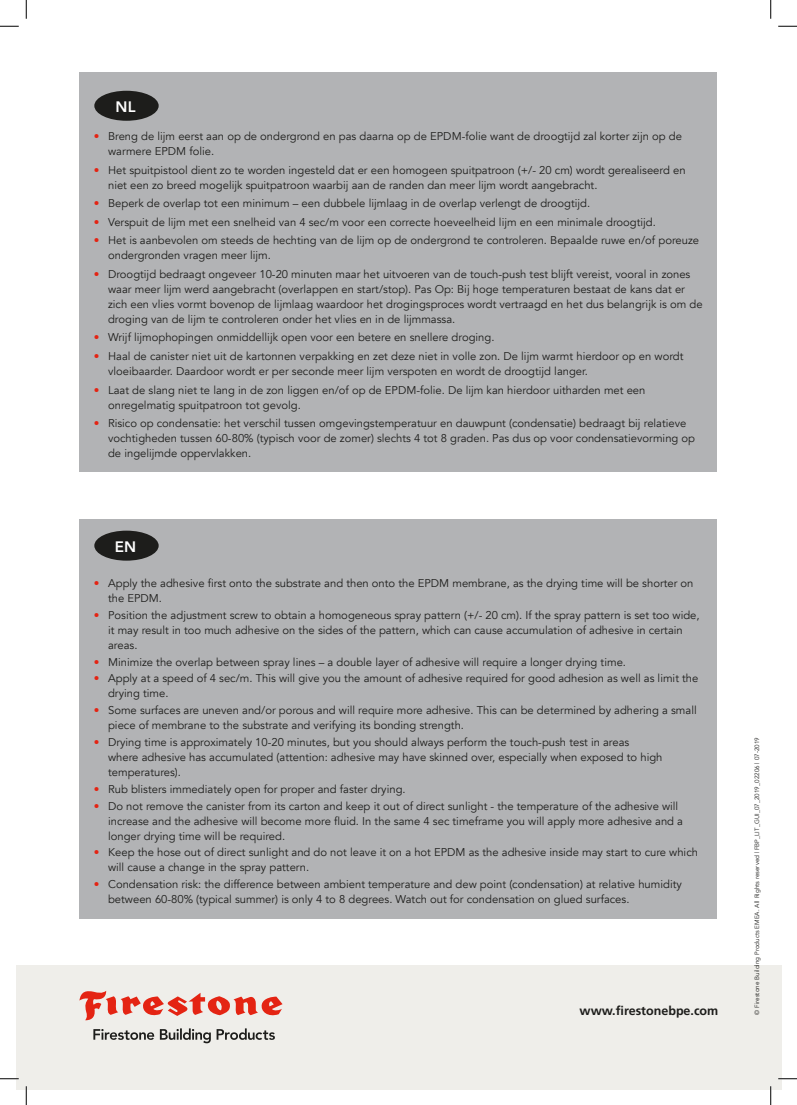
<style>
.page{position:relative;width:797px;height:1105px;background:#fff}
.page>*{position:absolute;margin:0;border:0;box-sizing:border-box;transform-origin:0 0}
.t1{font:800 15.12px "Avenir";color:#fff}
.TITEL_1{font:700 12.5px "Frutiger";color:#1d1d1b}
.t2{font:11.25px/15px "Avenir";color:#1d1d1b}
.t3{font:6.25px "Avenir";letter-spacing:.005em;color:#1d1d1b}
.s1{color:#e42413}
</style>
<div class="page">
<div style="left:16px;top:965px;width:765px;height:124px;background:#efeeea"></div>
<svg style="left:79px;top:991px;width:203px;height:29px"></svg>
<svg style="left:93px;top:1028px;width:182px;height:15px"></svg>
<div style="left:80px;top:72px;width:637px;height:400px;background:#b2b3b5"></div>
<div style="left:80px;top:519px;width:637px;height:400px;background:#b2b3b5"></div>
<div style="left:94px;top:91px;width:65px;height:30px;background:#1d1d1b;border-radius:50%"></div>
<div style="left:94px;top:531px;width:65px;height:30px;background:#1d1d1b;border-radius:50%"></div>
<svg style="left:0;top:25px;width:19px;height:2px"></svg>
<svg style="left:778px;top:25px;width:19px;height:2px"></svg>
<svg style="left:0;top:1078px;width:19px;height:1px"></svg>
<svg style="left:778px;top:1078px;width:19px;height:1px"></svg>
<svg style="left:25px;top:0;width:2px;height:19px"></svg>
<svg style="left:25px;top:1086px;width:2px;height:19px"></svg>
<svg style="left:770px;top:0;width:1px;height:19px"></svg>
<svg style="left:770px;top:1086px;width:1px;height:19px"></svg>
<p class="t1" style="left:116px;top:95px;width:21px">NL</p>
<p class="t2" style="left:108px;top:129px;width:575px;text-indent:-14px"><span class="s1">•</span> Breng de lijm eerst aan op de ondergrond en pas daarna op de EPDM-folie want de droogtijd zal korter zijn op de warmere EPDM folie.</p>
<p class="t2" style="left:108px;top:163px;width:579px;text-indent:-14px"><span class="s1">•</span> Het spuitpistool dient zo te worden ingesteld dat er een homogeen spuitpatroon (+/- 20 cm) wordt gerealiseerd en niet een zo breed mogelijk spuitpatroon waarbij aan de randen dan meer lijm wordt aangebracht.</p>
<p class="t2" style="left:94px;top:196px;width:498px"><span class="s1">•</span> Beperk de overlap tot een minimum – een dubbele lijmlaag in de overlap verlengt de droogtijd.</p>
<p class="t2" style="left:94px;top:215px;width:563px"><span class="s1">•</span> Verspuit de lijm met een snelheid van 4 sec/m voor een correcte hoeveelheid lijm en een minimale droogtijd.</p>
<p class="t2" style="left:108px;top:233px;width:592px;text-indent:-14px"><span class="s1">•</span> Het is aanbevolen om steeds de hechting van de lijm op de ondergrond te controleren. Bepaalde ruwe en/of poreuze ondergronden vragen meer lijm.</p>
<p class="t2" style="left:108px;top:267px;width:596px;text-indent:-14px"><span class="s1">•</span> Droogtijd bedraagt ongeveer 10-20 minuten maar het uitvoeren van de touch-push test blijft vereist, vooral in zones waar meer lijm werd aangebracht (overlappen en start/stop). Pas Op: Bij hoge temperaturen bestaat de kans dat er zich een vlies vormt bovenop de lijmlaag waardoor het drogingsproces wordt vertraagd en het dus belangrijk is om de droging van de lijm te controleren onder het vlies en in de lijmmassa.</p>
<p class="t2" style="left:94px;top:330px;width:402px"><span class="s1">•</span> Wrijf lijmophopingen onmiddellijk open voor een betere en snellere droging.</p>
<p class="t2" style="left:108px;top:349px;width:577px;text-indent:-14px"><span class="s1">•</span> Haal de canister niet uit de kartonnen verpakking en zet deze niet in volle zon. De lijm warmt hierdoor op en wordt vloeibaarder. Daardoor wordt er per seconde meer lijm verspoten en wordt de droogtijd langer.</p>
<p class="t2" style="left:108px;top:382px;width:539px;text-indent:-14px"><span class="s1">•</span> Laat de slang niet te lang in de zon liggen en/of op de EPDM-folie. De lijm kan hierdoor uitharden met een onregelmatig spuitpatroon tot gevolg.</p>
<p class="t2" style="left:108px;top:416px;width:588px;text-indent:-14px"><span class="s1">•</span> Risico op condensatie: het verschil tussen omgevingstemperatuur en dauwpunt (condensatie) bedraagt bij relatieve vochtigheden tussen 60-80% (typisch voor de zomer) slechts 4 tot 8 graden. Pas dus op voor condensatievorming op de ingelijmde oppervlakken.</p>
<p class="t1" style="left:115px;top:535px;width:23px">EN</p>
<p class="t2" style="left:108px;top:576px;width:587px;text-indent:-14px"><span class="s1">•</span> Apply the adhesive first onto the substrate and then onto the EPDM membrane, as the drying time will be shorter on the EPDM.</p>
<p class="t2" style="left:108px;top:608px;width:593px;text-indent:-14px"><span class="s1">•</span> Position the adjustment screw to obtain a homogeneous spray pattern (+/- 20 cm). If the spray pattern is set too wide, it may result in too much adhesive on the sides of the pattern, which can cause accumulation of adhesive in certain areas.</p>
<p class="t2" style="left:94px;top:654px;width:533px"><span class="s1">•</span> Minimize the overlap between spray lines – a double layer of adhesive will require a longer drying time.</p>
<p class="t2" style="left:108px;top:671px;width:592px;text-indent:-14px"><span class="s1">•</span> Apply at a speed of 4 sec/m. This will give you the amount of adhesive required for good adhesion as well as limit the drying time.</p>
<p class="t2" style="left:108px;top:703px;width:590px;text-indent:-14px"><span class="s1">•</span> Some surfaces are uneven and/or porous and will require more adhesive. This can be determined by adhering a small piece of membrane to the substrate and verifying its bonding strength.</p>
<p class="t2" style="left:108px;top:735px;width:556px;text-indent:-14px"><span class="s1">•</span> Drying time is approximately 10-20 minutes, but you should always perform the touch-push test in areas where adhesive has accumulated (attention: adhesive may have skinned over, especially when exposed to high temperatures).</p>
<p class="t2" style="left:94px;top:781px;width:313px"><span class="s1">•</span> Rub blisters immediately open for proper and faster drying.</p>
<p class="t2" style="left:108px;top:798px;width:576px;text-indent:-14px"><span class="s1">•</span> Do not remove the canister from its carton and keep it out of direct sunlight - the temperature of the adhesive will increase and the adhesive will become more fluid. In the same 4 sec timeframe you will apply more adhesive and a longer drying time will be required.</p>
<p class="t2" style="left:108px;top:845px;width:591px;text-indent:-14px"><span class="s1">•</span> Keep the hose out of direct sunlight and do not leave it on a hot EPDM as the adhesive inside may start to cure which will cause a change in the spray pattern.</p>
<p class="t2" style="left:108px;top:877px;width:575px;text-indent:-14px"><span class="s1">•</span> Condensation risk: the difference between ambient temperature and dew point (condensation) at relative humidity between 60-80% (typical summer) is only 4 to 8 degrees. Watch out for condensation on glued surfaces.</p>
<p class="TITEL_1" style="left:579px;top:1003px;width:140px">www.firestonebpe.com</p>
<p class="t3" style="left:753px;top:1014px;width:279px;rotate:-90deg">© Firestone Building Products EMEA. All Rights reserved | FBP_LIT_GUI_07_2019_02206 | 07-2019</p>
</div>
